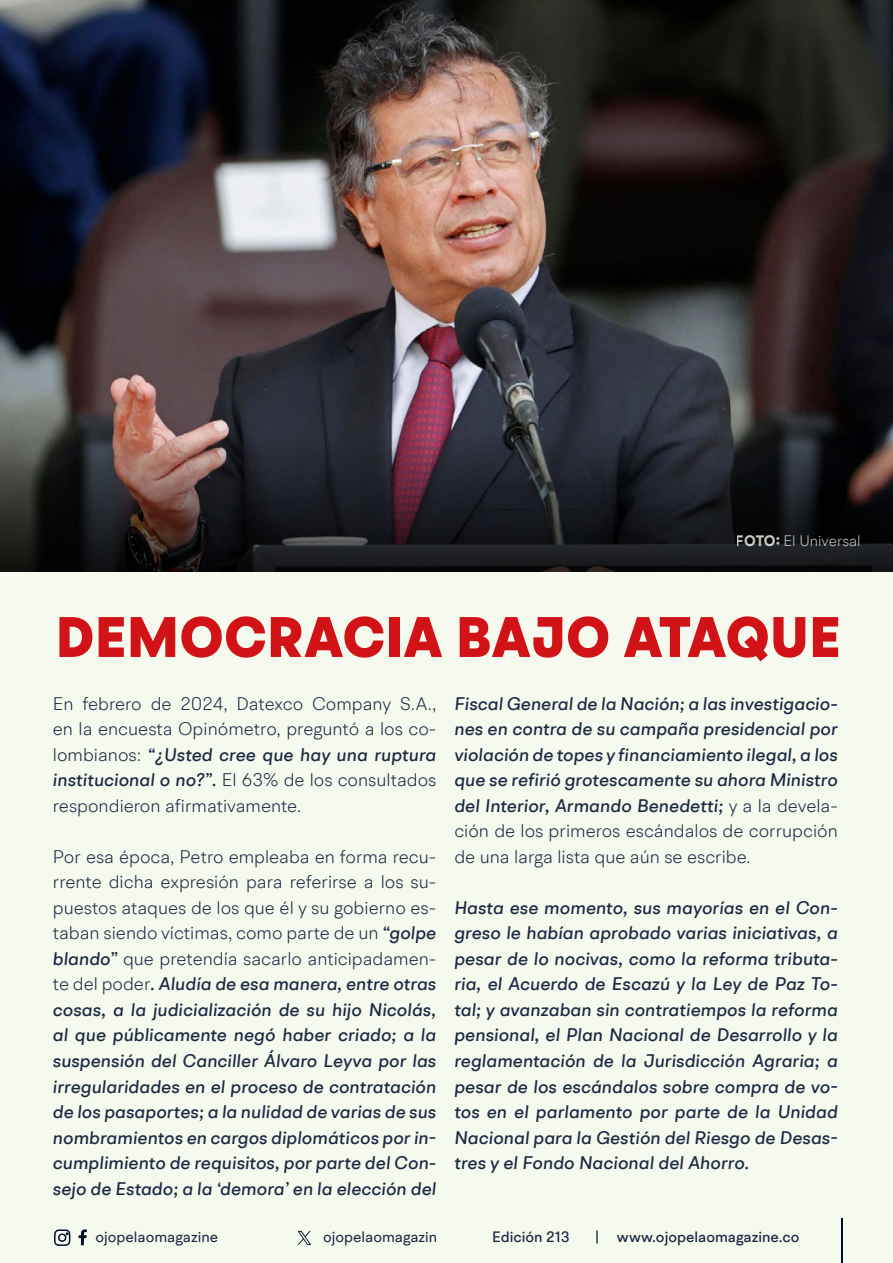
<style>
.page{position:relative;width:893px;height:1263px;background:#f6f9ee}
.page>*{position:absolute;margin:0;border:0;box-sizing:border-box;transform-origin:0 0}
.t1{font:900 57px "BR Hendrix";letter-spacing:.01em;color:#d11217}
.t2{font:italic 500 18.15px/25.5px "BR Hendrix";color:#1b2943;text-align:justify}
.t3{font:300 18.15px/25.5px "BR Hendrix";color:#1b2943;text-align:justify}
.t4{font:300 15.15px "BR Hendrix";color:#f5faed}
.t5{font:500 15px "BR Hendrix";color:#1b2943}
.t6{font:15px "BR Hendrix";color:#1b2943}
.s1{font-weight:700}
.s2{font-weight:500;font-style:italic}
.s3{font-weight:300;font-style:normal}
</style>
<div class="page">
<svg style="left:79px;top:1229px;width:8px;height:16px"></svg>
<svg style="left:54px;top:1229px;width:17px;height:17px"></svg>
<hr style="left:841px;top:1219px;width:1px;height:44px;background:#000f2b">
<svg style="left:298px;top:1231px;width:13px;height:14px"></svg>
<img style="left:0;top:0;width:893px;height:436px">
<svg style="left:0;top:436px;width:893px;height:136px;background:#262226"></svg>
<p class="t4" style="left:736px;top:531px;width:126px"><span class="s1">FOTO:</span> El Universal</p>
<h1 class="t1" style="left:56px;top:601px;width:786px">DEMOCRACIA BAJO ATAQUE</h1>
<p class="t3" style="left:53px;top:691px;width:385px">En febrero de 2024, Datexco Company S.A., en la encuesta Opinómetro, preguntó a los co&shy;lombianos: <span class="s2">“¿Usted cree que hay una ruptura institucional o no?”.</span> El 63% de los consultados respondieron afirmativamente.</p>
<p class="t2" style="left:53px;top:844px;width:385px"><span class="s3">Por esa época, Petro empleaba en forma recu&shy;rrente dicha expresión para referirse a los su&shy;puestos ataques de los que él y su gobierno es&shy;taban siendo víctimas, como parte de un</span> “golpe blando” <span class="s3">que pretendía sacarlo anticipadamen&shy;te del poder</span>. Aludía de esa manera, entre otras cosas, a la judicialización de su hijo Nicolás, al que públicamente negó haber criado; a la suspensión del Canciller Álvaro Leyva por las irregularidades en el proceso de contratación de los pasaportes; a la nulidad de varias de sus nombramientos en cargos diplomáticos por in&shy;cumplimiento de requisitos, por parte del Con&shy;sejo de Estado; a la ‘demora’ en la elección del</p>
<p class="t2" style="left:454px;top:691px;width:385px">Fiscal General de la Nación; a las investigacio&shy;nes en contra de su campaña presidencial por violación de topes y financiamiento ilegal, a los que se refirió grotescamente su ahora Ministro del Interior, Armando Benedetti; <span class="s3">y a la devela&shy;ción de los primeros escándalos de corrupción de una larga lista que aún se escribe.</span></p>
<p class="t2" style="left:454px;top:895px;width:385px">Hasta ese momento, sus mayorías en el Con&shy;greso le habían aprobado varias iniciativas, a pesar de lo nocivas, como la reforma tributa&shy;ria, el Acuerdo de Escazú y la Ley de Paz To&shy;tal; y avanzaban sin contratiempos la reforma pensional, el Plan Nacional de Desarrollo y la reglamentación de la Jurisdicción Agraria; a pesar de los escándalos sobre compra de vo&shy;tos en el parlamento por parte de la Unidad Nacional para la Gestión del Riesgo de Desas&shy;tres y el Fondo Nacional del Ahorro.</p>
<p class="t6" style="left:96px;top:1227px;width:124px">ojopelaomagazine</p>
<p class="t6" style="left:323px;top:1227px;width:116px">ojopelaomagazin</p>
<p class="t5" style="left:492px;top:1227px;width:79px">Edición 213</p>
<p class="t5" style="left:595px;top:1227px;width:206px">| www.ojopelaomagazine.co</p>
</div>
